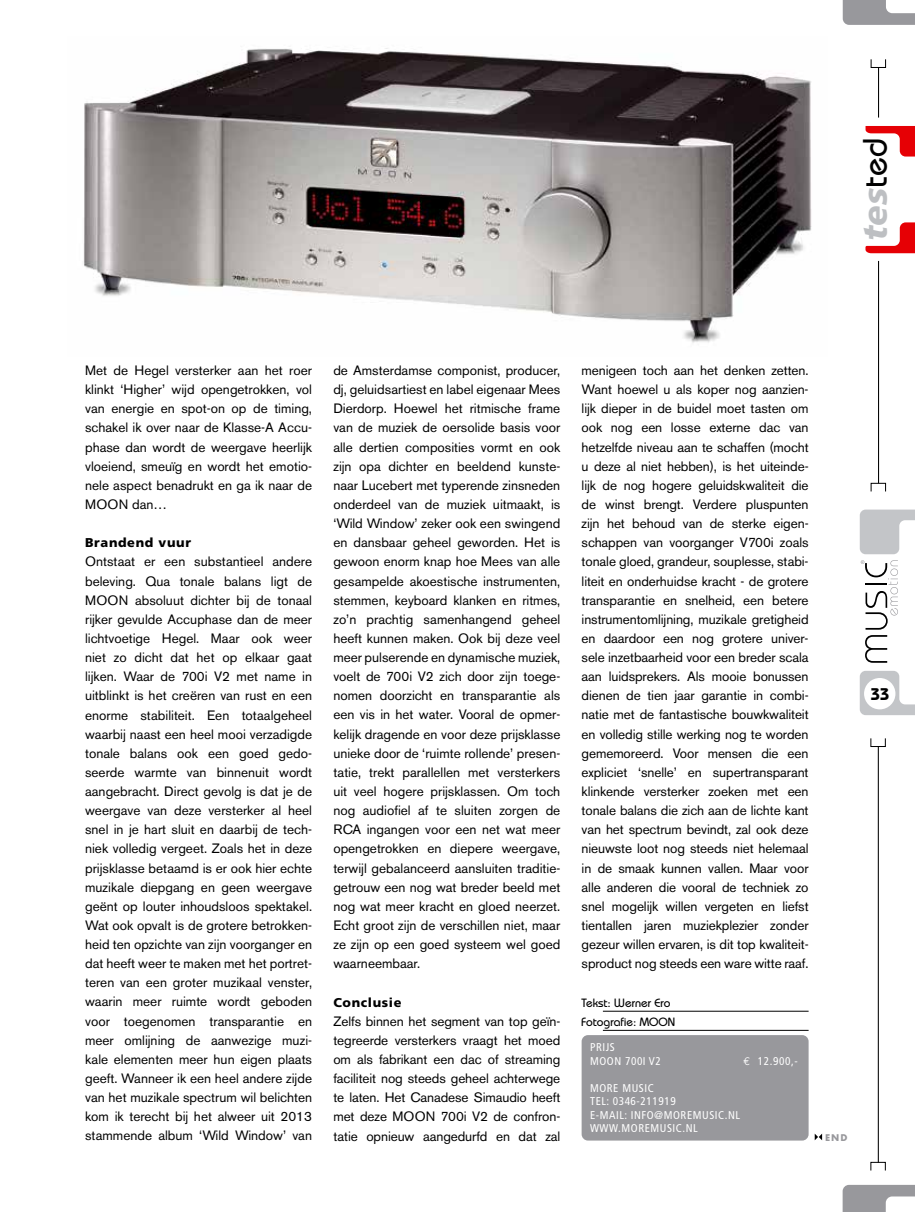
<style>
.page{position:relative;width:915px;height:1212px;background:#fff}
.page>*{position:absolute;margin:0;border:0;box-sizing:border-box;transform-origin:0 0}
.t1{font:italic 900 33.9px "Frutiger";color:#bdbfc2}
.t2{font:600 16.95px "Bauhaus";color:#000}
.t3{font:13.5px/19.2px "Akzidenz Grotesk BE";color:#000;text-align:justify}
.t4{font:900 12.75px "Frutiger";letter-spacing:.05em;color:#000}
.t5{font:500 12px/19.2px "Bauhaus";color:#000}
.t6{font:condensed 11.25px/13.5px "Frutiger";letter-spacing:.05em;color:#fff}
.t7{font:700 9px "Futura";color:#98989c}
.s1{font-family:"Bauhaus";font-weight:500;font-style:normal;color:#000}
.s2{font-family:"Euro Mono";font-stretch:normal}
</style>
<div class="page">
<img style="left:83px;top:48px;width:729px;height:295px">
<hr style="left:602px;top:1011px;width:206px;height:1px;background:#000">
<hr style="left:602px;top:1030px;width:206px;height:1px;background:#000">
<div style="left:581px;top:1035px;width:227px;height:105px;background:#98989c;border-radius:6px"></div>
<svg style="left:814px;top:1133px;width:7px;height:7px"></svg>
<svg style="left:859px;top:510px;width:55px;height:44px"></svg>
<svg style="left:859px;top:671px;width:55px;height:44px"></svg>
<svg style="left:842px;top:0;width:72px;height:25px"></svg>
<svg style="left:842px;top:1185px;width:72px;height:27px"></svg>
<div style="left:870px;top:59px;width:15px;height:9px;border:1px solid #000"></div>
<div style="left:870px;top:483px;width:15px;height:9px;border:1px solid #000"></div>
<div style="left:863px;top:678px;width:32px;height:31px;background:#fff;border-radius:50%"></div>
<hr style="left:877px;top:261px;width:1px;height:222px;background:#000">
<svg style="left:865px;top:222px;width:49px;height:31px"></svg>
<svg style="left:865px;top:126px;width:49px;height:31px"></svg>
<hr style="left:877px;top:67px;width:1px;height:51px;background:#000">
<hr style="left:877px;top:746px;width:1px;height:416px;background:#000">
<div style="left:870px;top:738px;width:15px;height:9px;border:1px solid #000"></div>
<div style="left:870px;top:1162px;width:15px;height:9px;border:1px solid #000"></div>
<svg style="left:860px;top:560px;width:37px;height:103px"></svg>
<h1 class="t1" style="left:854px;top:241px;width:104px;rotate:-90deg">tes<span class="s1">ted</span></h1>
<p class="t3" style="left:85px;top:361px;width:228px">Met de Hegel versterker aan het roer klinkt ‘Higher’ wijd opengetrokken, vol van energie en spot-on op de timing, schakel ik over naar de Klasse-A Accu&shy;phase dan wordt de weergave heerlijk vloeiend, smeuïg en wordt het emotio&shy;nele aspect benadrukt en ga ik naar de MOON dan…</p>
<p class="t4" style="left:85px;top:535px;width:107px">Brandend vuur</p>
<p class="t3" style="left:85px;top:552px;width:228px">Ontstaat er een substantieel andere beleving. Qua tonale balans ligt de MOON absoluut dichter bij de tonaal rijker gevulde Accuphase dan de meer lichtvoetige Hegel. Maar ook weer niet zo dicht dat het op elkaar gaat lijken. Waar de 700i V2 met name in uitblinkt is het creëren van rust en een enorme stabiliteit. Een totaalgeheel waarbij naast een heel mooi verzadigde tonale balans ook een goed gedo&shy;seerde warmte van binnenuit wordt aangebracht. Direct gevolg is dat je de weergave van deze versterker al heel snel in je hart sluit en daarbij de tech&shy;niek volledig vergeet. Zoals het in deze prijsklasse betaamd is er ook hier echte muzikale diepgang en geen weergave geënt op louter inhoudsloos spektakel.<br>Wat ook opvalt is de grotere betrokken&shy;heid ten opzichte van zijn voorganger en dat heeft weer te maken met het portret&shy;teren van een groter muzikaal venster, waarin meer ruimte wordt geboden voor toegenomen transparantie en meer omlijning de aanwezige muzi&shy;kale elementen meer hun eigen plaats geeft. Wanneer ik een heel andere zijde van het muzikale spectrum wil belichten kom ik terecht bij het alweer uit 2013 stammende album ‘Wild Window’ van</p>
<p class="t3" style="left:333px;top:361px;width:228px">de Amsterdamse componist, producer, dj, geluidsartiest en label eigenaar Mees Dierdorp. Hoewel het ritmische frame van de muziek de oersolide basis voor alle dertien composities vormt en ook zijn opa dichter en beeldend kunste&shy;naar Lucebert met typerende zinsneden onderdeel van de muziek uitmaakt, is ‘Wild Window’ zeker ook een swingend en dansbaar geheel geworden. Het is gewoon enorm knap hoe Mees van alle gesampelde akoestische instrumenten, stemmen, keyboard klanken en ritmes, zo’n prachtig samenhangend geheel heeft kunnen maken. Ook bij deze veel meer pulserende en dynamische muziek, voelt de 700i V2 zich door zijn toege&shy;nomen doorzicht en transparantie als een vis in het water. Vooral de opmer&shy;kelijk dragende en voor deze prijsklasse unieke door de ‘ruimte rollende’ presen&shy;tatie, trekt parallellen met versterkers uit veel hogere prijsklassen. Om toch nog audiofiel af te sluiten zorgen de RCA ingangen voor een net wat meer opengetrokken en diepere weergave, terwijl gebalanceerd aansluiten traditie&shy;getrouw een nog wat breder beeld met nog wat meer kracht en gloed neerzet.<br>Echt groot zijn de verschillen niet, maar ze zijn op een goed systeem wel goed waarneembaar.</p>
<p class="t4" style="left:333px;top:994px;width:70px">Conclusie</p>
<p class="t3" style="left:333px;top:1011px;width:228px">Zelfs binnen het segment van top geïn&shy;tegreerde versterkers vraagt het moed om als fabrikant een dac of streaming faciliteit nog steeds geheel achterwege te laten. Het Canadese Simaudio heeft met deze MOON 700i V2 de confron&shy;tatie opnieuw aangedurfd en dat zal</p>
<p class="t3" style="left:581px;top:361px;width:228px">menigeen toch aan het denken zetten.<br>Want hoewel u als koper nog aanzien&shy;lijk dieper in de buidel moet tasten om ook nog een losse externe dac van hetzelfde niveau aan te schaffen (mocht u deze al niet hebben), is het uiteinde&shy;lijk de nog hogere geluidskwaliteit die de winst brengt. Verdere pluspunten zijn het behoud van de sterke eigen&shy;schappen van voorganger V700i zoals tonale gloed, grandeur, souplesse, stabi&shy;liteit en onderhuidse kracht - de grotere transparantie en snelheid, een betere instrumentomlijning, muzikale gretigheid en daardoor een nog grotere univer&shy;sele inzetbaarheid voor een breder scala aan luidsprekers. Als mooie bonussen dienen de tien jaar garantie in combi&shy;natie met de fantastische bouwkwaliteit en volledig stille werking nog te worden gememoreerd. Voor mensen die een expliciet ‘snelle’ en supertransparant klinkende versterker zoeken met een tonale balans die zich aan de lichte kant van het spectrum bevindt, zal ook deze nieuwste loot nog steeds niet helemaal in de smaak kunnen vallen. Maar voor alle anderen die vooral de techniek zo snel mogelijk willen vergeten en liefst tientallen jaren muziekplezier zonder gezeur willen ervaren, is dit top kwaliteit&shy;sproduct nog steeds een ware witte raaf.</p>
<p class="t5" style="left:581px;top:993px;width:95px">Tekst: Werner Ero<br>Fotografie: MOON</p>
<p class="t6" style="left:590px;top:1040px;width:72px">PRIJS<br>MOON 700I V2</p>
<p class="t6" style="left:743px;top:1054px;width:56px"><span class="s2">€</span> 12.900,-</p>
<p class="t6" style="left:590px;top:1081px;width:151px">MORE MUSIC<br>TEL: 0346-211919<br>E-MAIL: INFO@MOREMUSIC.NL<br>WWW.MOREMUSIC.NL</p>
<p class="t7" style="left:824px;top:1130px;width:24px">END</p>
<p class="t2" style="left:870px;top:684px;width:20px">33</p>
</div>
